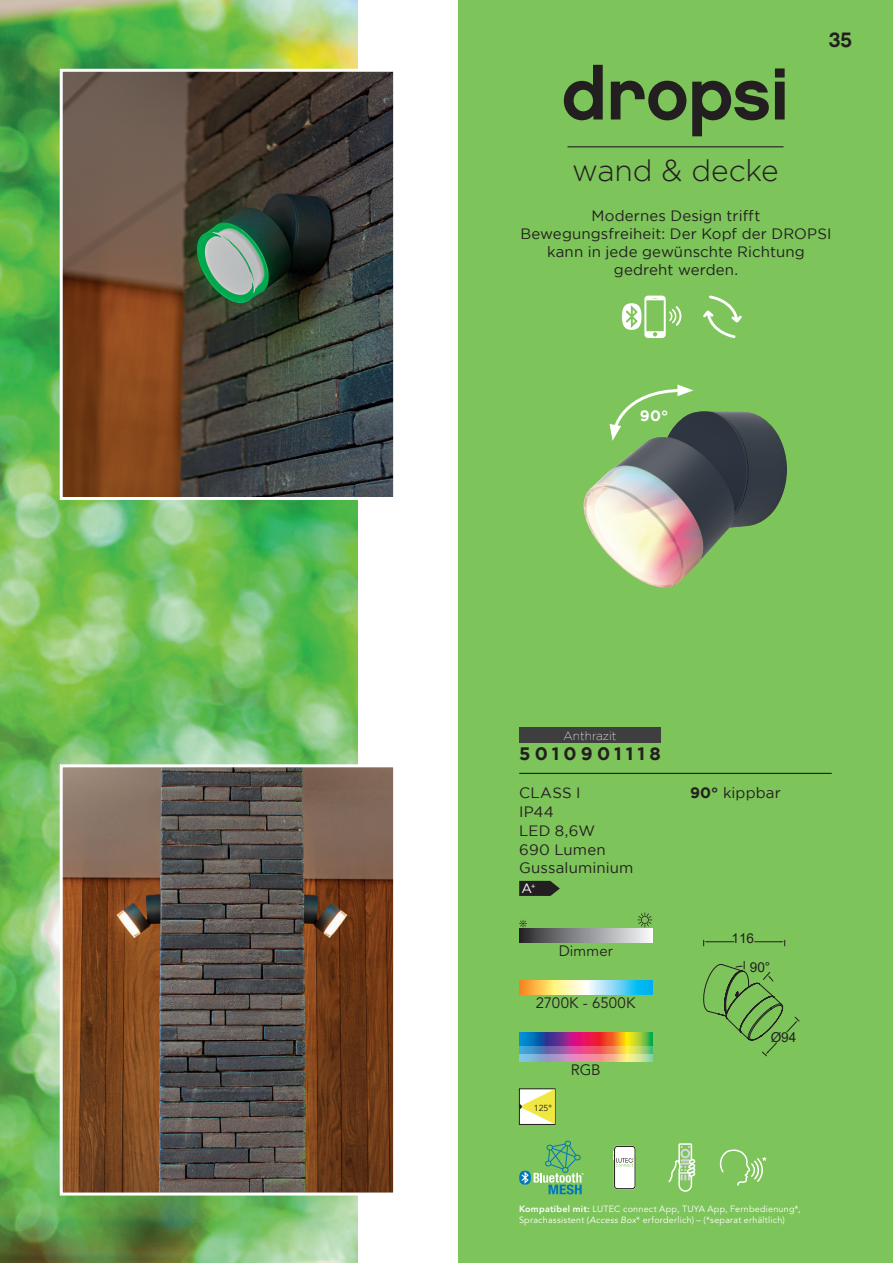
<style>
.page{position:relative;width:893px;height:1263px;background:#fff}
.page>*{position:absolute;margin:0;border:0;box-sizing:border-box;transform-origin:0 0}
.t1{font:73.5px "Chalet New York Nineteen Eighty";letter-spacing:-.01em;color:#231f20}
.t2{font:300 30px "Gotham";letter-spacing:-.005em;color:#231f20}
.t3{font:21px "Chalet New York Nineteen Eighty";color:#231f20}
.t4{font:700 18px "Gotham";letter-spacing:.23em;color:#231f20}
.t5{font:15px/18.8px "Gotham";letter-spacing:.01em;color:#231f20}
.t6{font:15px "Avenir LT Std";letter-spacing:.005em;color:#231f20}
.t7{font:700 15px "Gotham";color:#fff}
.t8{font:13.65px/28.3px "Arial";color:#231f20}
.t9{font:13.5px "Gotham";color:#fff}
.t10{font:200 12px "Gotham";color:#fff}
.t11{font:9px/10.8px "Avenir LT Std";letter-spacing:.025em;color:#fff}
.t12{font:8.7px "Avenir LT";color:#231f20}
.s1{font-weight:700}
.s2{font-weight:800}
.s3{font-style:italic}
</style>
<div class="page">
<div style="left:458px;top:0;width:435px;height:1263px;background:#7dc45a"></div>
<hr style="left:567px;top:146px;width:216px;height:1px;background:#231f20">
<img style="left:0;top:0;width:357px;height:1263px">
<hr style="left:519px;top:773px;width:313px;height:1px;background:#231f20">
<svg style="left:519px;top:928px;width:133px;height:15px;background:#919294"></svg>
<svg style="left:519px;top:980px;width:133px;height:15px;background:#b6d5b9"></svg>
<svg style="left:519px;top:881px;width:41px;height:15px"></svg>
<img style="left:64px;top:768px;width:328px;height:423px">
<div style="left:60px;top:764px;width:336px;height:431px;border:3px solid #fff"></div>
<img style="left:64px;top:73px;width:328px;height:423px">
<div style="left:60px;top:69px;width:336px;height:431px;border:3px solid #fff"></div>
<div style="left:519px;top:727px;width:142px;height:16px;background:#3e3e3f"></div>
<svg style="left:519px;top:1032px;width:133px;height:15px;background:#976366"></svg>
<svg style="left:519px;top:1047px;width:133px;height:7px"></svg>
<svg style="left:519px;top:1054px;width:133px;height:7px"></svg>
<svg style="left:519px;top:920px;width:8px;height:7px"></svg>
<svg style="left:637px;top:912px;width:15px;height:15px"></svg>
<img style="left:583px;top:411px;width:204px;height:177px">
<svg style="left:703px;top:296px;width:39px;height:42px"></svg>
<svg style="left:622px;top:296px;width:59px;height:42px"></svg>
<svg style="left:610px;top:384px;width:83px;height:57px"></svg>
<div style="left:519px;top:1089px;width:36px;height:36px;border:1px solid #231f20"></div>
<svg style="left:519px;top:1089px;width:36px;height:35px"></svg>
<svg style="left:703px;top:961px;width:97px;height:95px"></svg>
<svg style="left:703px;top:940px;width:31px;height:6px"></svg>
<svg style="left:755px;top:940px;width:30px;height:6px"></svg>
<svg style="left:519px;top:1141px;width:65px;height:53px"></svg>
<svg style="left:668px;top:1143px;width:28px;height:49px"></svg>
<svg style="left:719px;top:1149px;width:48px;height:37px"></svg>
<div style="left:614px;top:1146px;width:21px;height:42px;background:#fff;border-radius:3px"></div>
<div style="left:614px;top:1146px;width:22px;height:43px;border:2px solid #fff;border-radius:3px"></div>
<div style="left:614px;top:1146px;width:21px;height:43px;border:1px solid #231f20;border-radius:3px"></div>
<svg style="left:614px;top:1151px;width:22px;height:16px"></svg>
<h1 class="t1" style="left:562px;top:49px;width:229px">dropsi</h1>
<h3 class="t3" style="left:829px;top:27px;width:25px">35</h3>
<h2 class="t2" style="left:572px;top:151px;width:208px">wand &amp; decke</h2>
<p class="t5" style="left:520px;top:207px;width:313px;line-height:18px;text-align:center">Modernes Design trifft<br>Bewegungsfreiheit: Der Kopf der DROPSI kann in jede gewünschte Richtung gedreht werden.</p>
<p class="t7" style="left:640px;top:406px;width:30px">90°</p>
<p class="t10" style="left:563px;top:728px;width:54px">Anthrazit</p>
<p class="t4" style="left:519px;top:742px;width:143px">5010901118</p>
<p class="t5" style="left:519px;top:783px;width:116px">CLASS I<br>IP44<br>LED 8,6W<br>690 Lumen<br>Gussaluminium</p>
<p class="t5" style="left:690px;top:783px;width:92px"><span class="s1">90°</span> kippbar</p>
<p class="t9" style="left:522px;top:880px;width:16px">A<sup>+</sup></p>
<p class="t6" style="left:559px;top:942px;width:55px">Dimmer</p>
<p class="t6" style="left:536px;top:994px;width:101px">2700K - 6500K</p>
<p class="t12" style="left:534px;top:1103px;width:19px">125°</p>
<p class="t6" style="left:571px;top:1061px;width:31px">RGB</p>
<p class="t8" style="left:750px;top:924px;width:22px;text-indent:-18px">116<br>90°</p>
<p class="t8" style="left:771px;top:1023px;width:27px">Ø94</p>
<p class="t11" style="left:519px;top:1204px;width:283px"><span class="s2">Kompatibel mit:</span> LUTEC connect App, TUYA App, Fernbedienung*,<br>Sprachassistent (<span class="s3">Access Box</span>* erforderlich) – (*separat erhältlich)</p>
</div>
